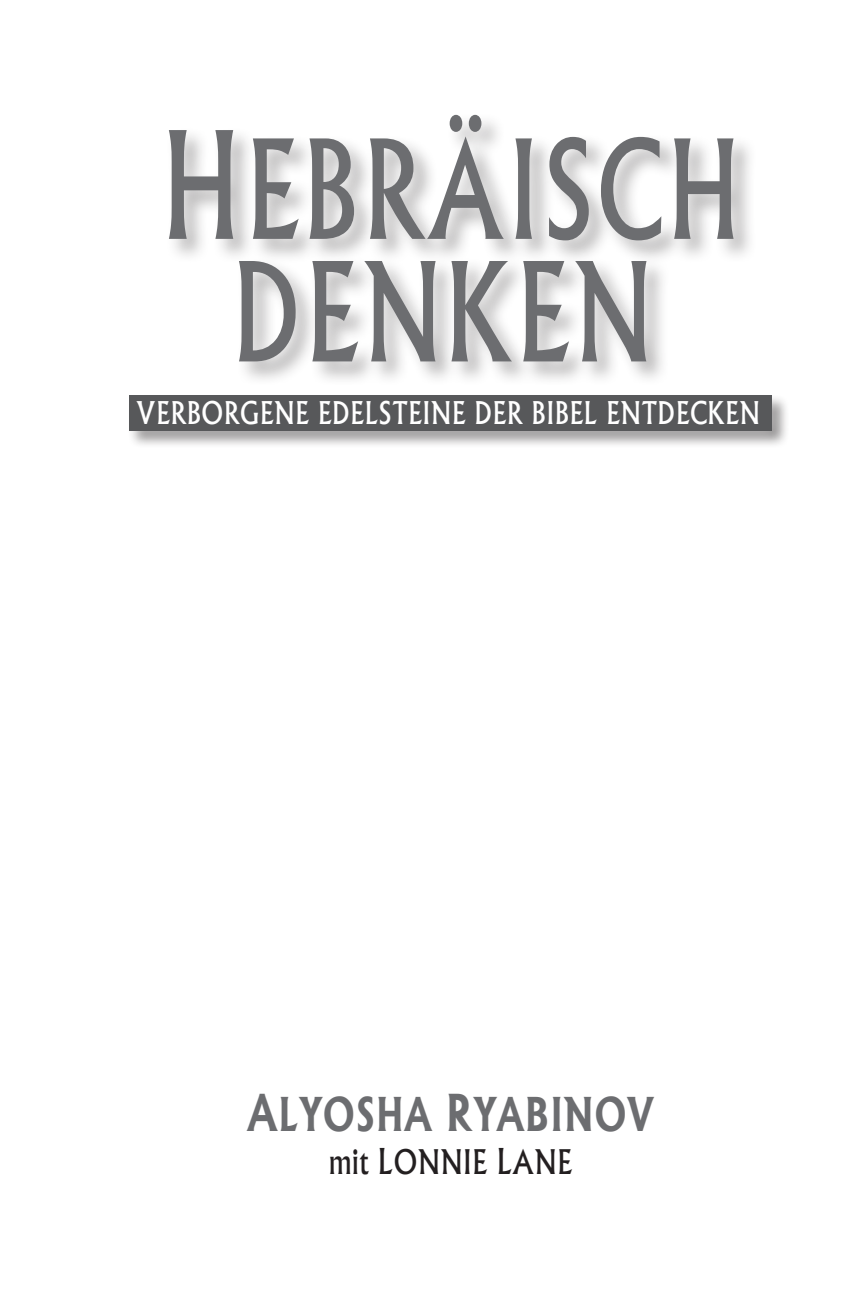
<style>
.page{position:relative;width:862px;height:1308px;background:#fff}
.page>*{position:absolute;margin:0;border:0;box-sizing:border-box;transform-origin:0 0}
.t1{font:500 131.17px/122.6px "Albertus";letter-spacing:.04em;color:#6c6d70;text-align:center;scale:.74 1}
.t2{font:700 44.55px "Albertus";letter-spacing:.04em;color:#6c6d70;scale:.8 1}
.t3{font:500 32.4px "Albertus";letter-spacing:.02em;color:#231f20;scale:.84 1}
.t4{font:500 29.93px "Albertus";letter-spacing:.02em;color:#fff;scale:.84 1}
.s1{font-size:142.2px}
.s2{font-size:48.6px}
.s3{font-size:33.98px}
</style>
<div class="page">
<div style="left:153px;top:99px;width:595px;height:279px;background:#fff;opacity:.42"></div>
<div style="left:127px;top:393px;width:661px;height:55px;background:#f7f7f7"></div>
<div style="left:116px;top:383px;width:667px;height:60px;background:#fff;opacity:.42"></div>
<div style="left:129px;top:395px;width:642px;height:36px;background:#57585a"></div>
<p class="t1" style="left:161px;top:129px;width:784px"><span class="s1">H</span>EBRÄISCH<br>DENKEN</p>
<p class="t4" style="left:136px;top:394px;width:743px">VERBORGENE EDELSTEINE DER BIBEL ENTDECKEN</p>
<p class="t2" style="left:248px;top:1087px;width:507px"><span class="s2">A</span>LYOSHA <span class="s2">R</span>YABINOV</p>
<p class="t3" style="left:329px;top:1142px;width:291px">mit <span class="s3">L</span>ONNIE <span class="s3">L</span>ANE</p>
</div>
